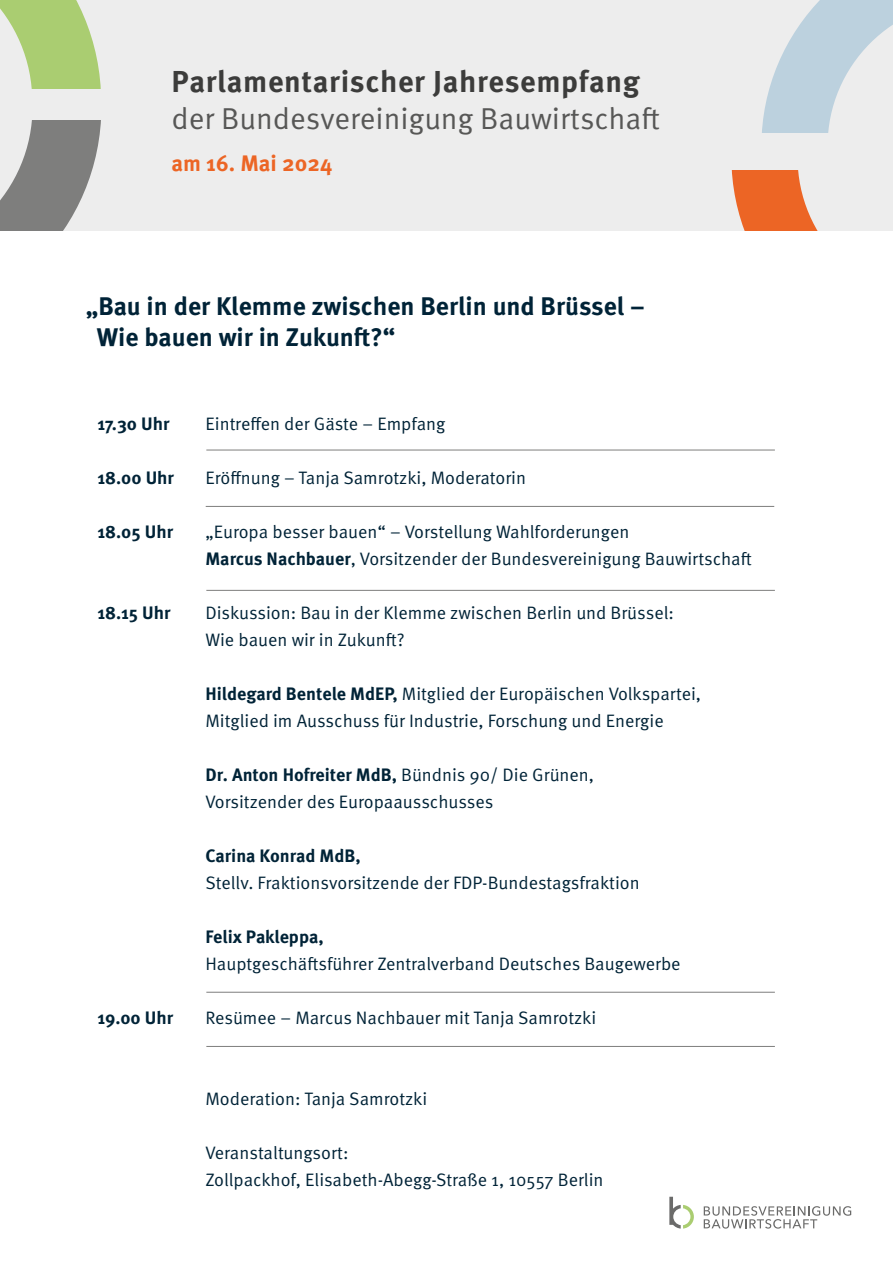
<style>
.page{position:relative;width:893px;height:1263px;background:#fff}
.page>*{position:absolute;margin:0;border:0;box-sizing:border-box;transform-origin:0 0}
.t1{font:30.3px "Meta Pro Norm";color:#575756}
.t2{font:700 30.3px "Meta Pro";letter-spacing:.02em;color:#3c3c3b}
.t3{font:700 25.5px/31.5px "Meta Pro";color:#002337}
.t4{font:700 22.35px "Meta Pro";color:#ec6525}
.t5{font:18px/27px "Meta Pro Norm";color:#002337}
.t6{font:700 18px "Meta Pro";color:#002337}
.s1{font-family:"Meta Pro";font-weight:700}
</style>
<div class="page">
<div style="left:0;top:0;width:893px;height:259px;background:#ededed"></div>
<svg style="left:0;top:0;width:101px;height:88px"></svg>
<svg style="left:0;top:120px;width:101px;height:112px"></svg>
<svg style="left:762px;top:0;width:131px;height:133px"></svg>
<svg style="left:731px;top:170px;width:162px;height:62px"></svg>
<div style="left:0;top:232px;width:893px;height:204px;background:#fff"></div>
<svg style="left:704px;top:1206px;width:147px;height:22px"></svg>
<svg style="left:669px;top:1197px;width:25px;height:31px"></svg>
<hr style="left:206px;top:506px;width:568px;height:1px;background:#7e7e7d">
<hr style="left:206px;top:450px;width:569px;height:1px;background:#7e7e7d">
<hr style="left:206px;top:992px;width:569px;height:1px;background:#7e7e7d">
<hr style="left:206px;top:590px;width:569px;height:1px;background:#7e7e7d">
<hr style="left:206px;top:1046px;width:569px;height:1px;background:#7e7e7d">
<p class="t2" style="left:171px;top:58px;width:470px">Parlamentarischer Jahresempfang</p>
<p class="t1" style="left:171px;top:95px;width:490px">der Bundesvereinigung Bauwirtschaft</p>
<p class="t4" style="left:171px;top:146px;width:162px">am 16. Mai 2024</p>
<p class="t3" style="left:97px;top:289px;width:549px;text-indent:-11px">„Bau in der Klemme zwischen Berlin und Brüssel –<br>Wie bauen wir in Zukunft?“</p>
<p class="t6" style="left:97px;top:409px;width:74px">17.30 Uhr</p>
<p class="t5" style="left:205px;top:409px;width:242px">Eintreffen der Gäste – Empfang</p>
<p class="t6" style="left:97px;top:463px;width:78px">18.00 Uhr</p>
<p class="t5" style="left:205px;top:463px;width:322px">Eröffnung – Tanja Samrotzki, Moderatorin</p>
<p class="t6" style="left:97px;top:517px;width:77px">18.05 Uhr</p>
<p class="t5" style="left:205px;top:517px;width:548px">„Europa besser bauen“ – Vorstellung Wahlforderungen<br><span class="s1">Marcus Nachbauer</span>, Vorsitzender der Bundesvereinigung Bauwirtschaft</p>
<p class="t6" style="left:97px;top:598px;width:75px">18.15 Uhr</p>
<p class="t5" style="left:205px;top:598px;width:470px">Diskussion: Bau in der Klemme zwischen Berlin und Brüssel:<br>Wie bauen wir in Zukunft?</p>
<p class="t5" style="left:205px;top:679px;width:497px"><span class="s1">Hildegard Bentele MdEP,</span> Mitglied der Europäischen Volkspartei,<br>Mitglied im Ausschuss für Industrie, Forschung und Energie</p>
<p class="t5" style="left:205px;top:760px;width:390px"><span class="s1">Dr. Anton Hofreiter MdB,</span> Bündnis 90/ Die Grünen,<br>Vorsitzender des Europaausschusses</p>
<p class="t5" style="left:205px;top:841px;width:436px"><span class="s1">Carina Konrad MdB,<br></span>Stellv. Fraktionsvorsitzende der FDP-Bundestagsfraktion</p>
<p class="t5" style="left:205px;top:922px;width:477px"><span class="s1">Felix Pakleppa,<br></span>Hauptgeschäftsführer Zentralverband Deutsches Baugewerbe</p>
<p class="t6" style="left:97px;top:1003px;width:77px">19.00 Uhr</p>
<p class="t5" style="left:205px;top:1003px;width:392px">Resümee – Marcus Nachbauer mit Tanja Samrotzki</p>
<p class="t5" style="left:205px;top:1084px;width:223px">Moderation: Tanja Samrotzki</p>
<p class="t5" style="left:205px;top:1138px;width:145px">Veranstaltungsort:</p>
<p class="t5" style="left:205px;top:1165px;width:400px">Zollpackhof, Elisabeth-Abegg-Straße 1, 10557 Berlin</p>
</div>
